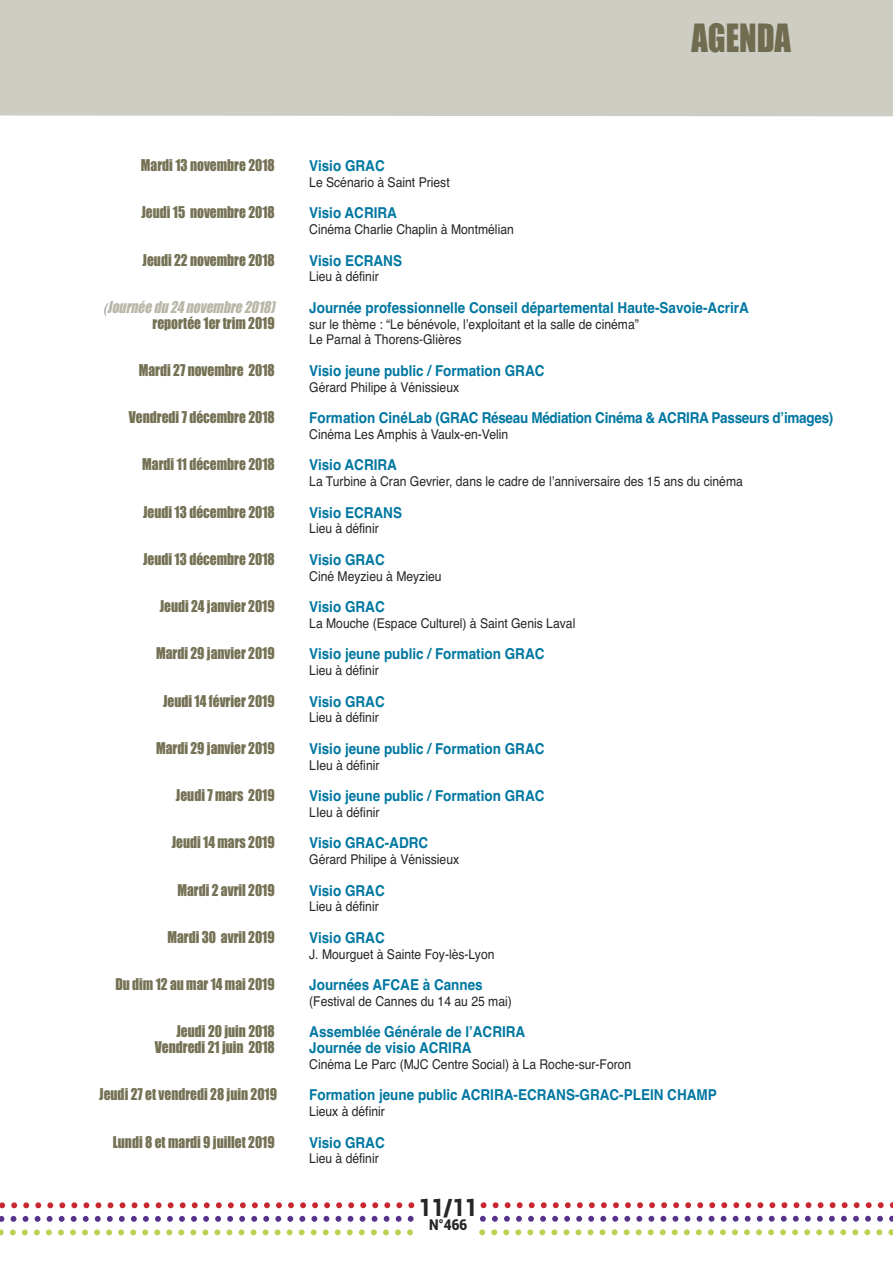
<style>
.page{position:relative;width:893px;height:1263px;background:#fff}
.page>*{position:absolute;margin:0;border:0;box-sizing:border-box;transform-origin:0 0}
.t1{font:36px "Impact";color:#6f6c50;scale:.9 1}
.t2{font:900 24px "Roboto";color:#272526;scale:.9 1}
.t3{font:700 15px "Helvetica";color:#0077a1;scale:.9 1}
.t4{font:15px "Impact";color:#747154;scale:.9 1}
.t5{font:700 15px "Helvetica";letter-spacing:-.02em;color:#0077a1;scale:.9 1}
.t6{font:italic 15px "Impact";color:#b8b7a8;scale:.9 1}
.t7{font:900 15px "Roboto";color:#272526;scale:.9 1}
.t8{font:13.5px/15.8px "Helvetica";color:#272526;scale:.9 1}
.s1{font-family:"Helvetica";font-size:13.5px;color:#919090}
</style>
<div class="page">
<svg style="left:0;top:1229px;width:893px;height:6px"></svg>
<svg style="left:0;top:1202px;width:893px;height:6px"></svg>
<svg style="left:0;top:1216px;width:893px;height:6px"></svg>
<div style="left:419px;top:1195px;width:59px;height:48px;background:#fff"></div>
<div style="left:0;top:0;width:893px;height:116px;background:#cecdc3"></div>
<h1 class="t1" style="left:691px;top:19px;width:112px">AGENDA</h1>
<p class="t4" style="left:141px;top:157px;width:150px">Mardi 13 novembre 2018</p>
<p class="t3" style="left:309px;top:157px;width:85px">Visio GRAC</p>
<p class="t8" style="left:309px;top:174px;width:158px">Le Scénario à Saint Priest</p>
<p class="t4" style="left:141px;top:204px;width:150px">Jeudi 15 novembre 2018</p>
<p class="t3" style="left:309px;top:204px;width:99px">Visio ACRIRA</p>
<p class="t8" style="left:309px;top:221px;width:229px">Cinéma Charlie Chaplin à Montmélian</p>
<p class="t4" style="left:143px;top:252px;width:148px">Jeudi 22 novembre 2018</p>
<p class="t3" style="left:309px;top:252px;width:105px">Visio ECRANS</p>
<p class="t8" style="left:309px;top:269px;width:79px">Lieu à définir</p>
<p class="t6" style="left:103px;top:299px;width:197px"><span class="s1">(</span>Journée du 24 novembre 2018)</p>
<p class="t3" style="left:309px;top:299px;width:490px">Journée professionnelle Conseil départemental Haute-Savoie-AcrirA</p>
<p class="t4" style="left:153px;top:315px;width:137px">reportée 1er trim 2019</p>
<p class="t8" style="left:309px;top:316px;width:368px">sur le thème : “Le bénévole, l’exploitant et la salle de cinéma”<br>Le Parnal à Thorens-Glières</p>
<p class="t4" style="left:139px;top:362px;width:153px">Mardi 27 novembre 2018</p>
<p class="t3" style="left:309px;top:362px;width:263px">Visio jeune public / Formation GRAC</p>
<p class="t8" style="left:309px;top:379px;width:168px">Gérard Philipe à Vénissieux</p>
<p class="t4" style="left:129px;top:409px;width:164px">Vendredi 7 décembre 2018</p>
<p class="t5" style="left:309px;top:409px;width:584px">Formation CinéLab (GRAC Réseau Médiation Cinéma &amp; ACRIRA Passeurs d’images)</p>
<p class="t8" style="left:309px;top:426px;width:223px">Cinéma Les Amphis à Vaulx-en-Velin</p>
<p class="t4" style="left:142px;top:456px;width:149px">Mardi 11 décembre 2018</p>
<p class="t3" style="left:309px;top:456px;width:99px">Visio ACRIRA</p>
<p class="t8" style="left:309px;top:473px;width:483px">La Turbine à Cran Gevrier, dans le cadre de l’anniversaire des 15 ans du cinéma</p>
<p class="t4" style="left:143px;top:504px;width:148px">Jeudi 13 décembre 2018</p>
<p class="t3" style="left:309px;top:504px;width:105px">Visio ECRANS</p>
<p class="t8" style="left:309px;top:521px;width:79px">Lieu à définir</p>
<p class="t4" style="left:143px;top:551px;width:148px">Jeudi 13 décembre 2018</p>
<p class="t3" style="left:309px;top:551px;width:85px">Visio GRAC</p>
<p class="t8" style="left:309px;top:568px;width:149px">Ciné Meyzieu à Meyzieu</p>
<p class="t4" style="left:160px;top:598px;width:129px">Jeudi 24 janvier 2019</p>
<p class="t3" style="left:309px;top:598px;width:85px">Visio GRAC</p>
<p class="t8" style="left:309px;top:615px;width:297px">La Mouche (Espace Culturel) à Saint Genis Laval</p>
<p class="t4" style="left:156px;top:645px;width:133px">Mardi 29 janvier 2019</p>
<p class="t3" style="left:309px;top:645px;width:263px">Visio jeune public / Formation GRAC</p>
<p class="t8" style="left:309px;top:662px;width:79px">Lieu à définir</p>
<p class="t4" style="left:163px;top:693px;width:125px">Jeudi 14 février 2019</p>
<p class="t3" style="left:309px;top:693px;width:85px">Visio GRAC</p>
<p class="t8" style="left:309px;top:710px;width:79px">Lieu à définir</p>
<p class="t4" style="left:156px;top:740px;width:133px">Mardi 29 janvier 2019</p>
<p class="t3" style="left:309px;top:740px;width:263px">Visio jeune public / Formation GRAC</p>
<p class="t8" style="left:309px;top:757px;width:80px">LIeu à définir</p>
<p class="t4" style="left:176px;top:787px;width:111px">Jeudi 7 mars 2019</p>
<p class="t3" style="left:309px;top:787px;width:263px">Visio jeune public / Formation GRAC</p>
<p class="t8" style="left:309px;top:804px;width:80px">LIeu à définir</p>
<p class="t4" style="left:172px;top:834px;width:116px">Jeudi 14 mars 2019</p>
<p class="t3" style="left:309px;top:834px;width:134px">Visio GRAC-ADRC</p>
<p class="t8" style="left:309px;top:851px;width:168px">Gérard Philipe à Vénissieux</p>
<p class="t4" style="left:177px;top:882px;width:110px">Mardi 2 avril 2019</p>
<p class="t3" style="left:309px;top:882px;width:85px">Visio GRAC</p>
<p class="t8" style="left:309px;top:899px;width:79px">Lieu à définir</p>
<p class="t4" style="left:167px;top:929px;width:121px">Mardi 30 avril 2019</p>
<p class="t3" style="left:309px;top:929px;width:85px">Visio GRAC</p>
<p class="t8" style="left:309px;top:946px;width:207px">J. Mourguet à Sainte Foy-lès-Lyon</p>
<p class="t4" style="left:115px;top:976px;width:179px">Du dim 12 au mar 14 mai 2019</p>
<p class="t3" style="left:309px;top:976px;width:194px">Journées AFCAE à Cannes</p>
<p class="t8" style="left:309px;top:993px;width:227px">(Festival de Cannes du 14 au 25 mai)</p>
<p class="t4" style="left:176px;top:1023px;width:111px">Jeudi 20 juin 2018</p>
<p class="t3" style="left:309px;top:1023px;width:242px">Assemblée Générale de l’ACRIRA</p>
<p class="t4" style="left:155px;top:1039px;width:135px">Vendredi 21 juin 2018</p>
<p class="t3" style="left:309px;top:1039px;width:182px">Journée de visio ACRIRA</p>
<p class="t8" style="left:309px;top:1056px;width:359px">Cinéma Le Parc (MJC Centre Social) à La Roche-sur-Foron</p>
<p class="t4" style="left:99px;top:1086px;width:199px">Jeudi 27 et vendredi 28 juin 2019</p>
<p class="t3" style="left:309px;top:1086px;width:454px">Formation jeune public ACRIRA-ECRANS-GRAC-PLEIN CHAMP</p>
<p class="t8" style="left:309px;top:1103px;width:86px">Lieux à définir</p>
<p class="t4" style="left:113px;top:1134px;width:181px">Lundi 8 et mardi 9 juillet 2019</p>
<p class="t3" style="left:309px;top:1134px;width:85px">Visio GRAC</p>
<p class="t8" style="left:309px;top:1151px;width:79px">Lieu à définir</p>
<h2 class="t2" style="left:419px;top:1193px;width:67px">11/11</h2>
<p class="t7" style="left:429px;top:1216px;width:44px">N°466</p>
</div>
